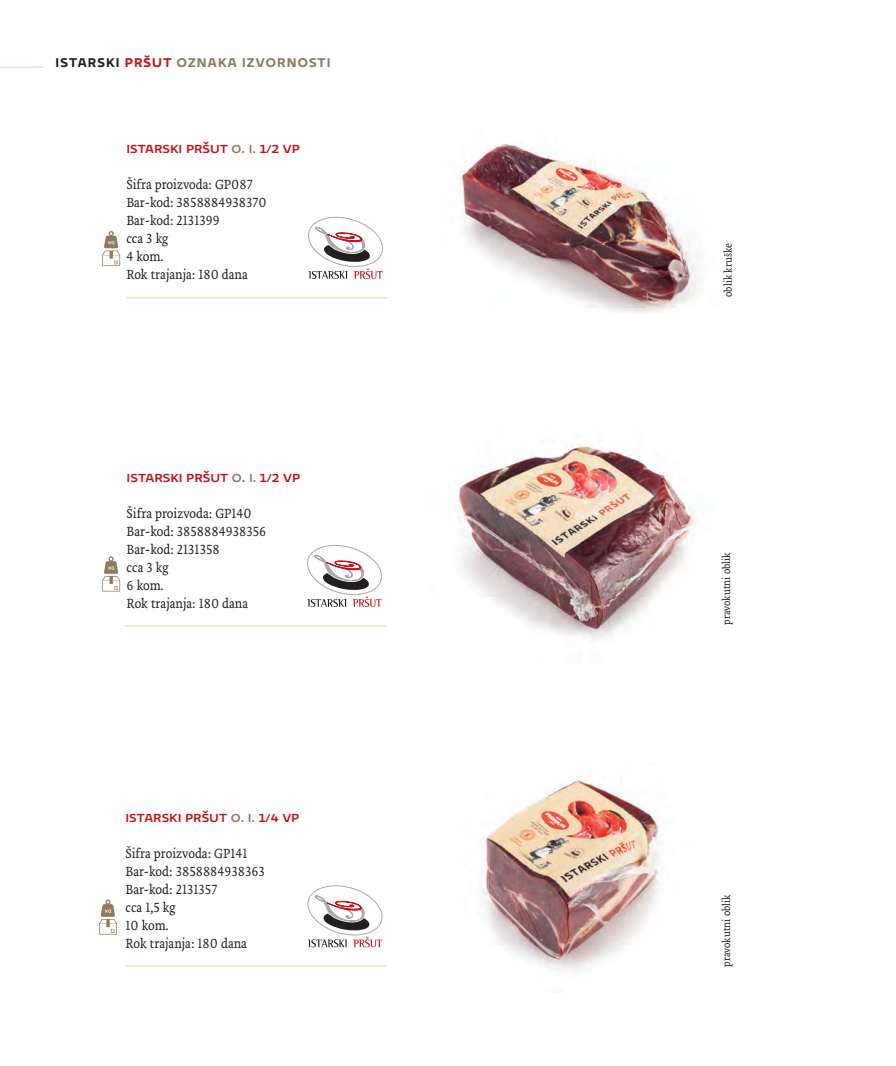
<style>
.page{position:relative;width:896px;height:1066px;background:#fff}
.page>*{position:absolute;margin:0;border:0;box-sizing:border-box;transform-origin:0 0}
.t1{font:15px/18px "Tempera Biblio Pro Book A";color:#231f20}
.t2{font:500 15px "Delvard Pro";color:#c4121a}
.t3{font:600 13.5px "Delvard Pro";letter-spacing:.085em;color:#91795b}
.t4{font:12px "Tempera Biblio Pro Book A";color:#231f20}
.s1{color:#231f20}
.s2{color:#c4121a}
.s3{color:#91795b}
</style>
<div class="page">
<hr style="left:126px;top:297px;width:260px;height:1px;background:#f1e1c9">
<svg style="left:308px;top:216px;width:75px;height:63px"></svg>
<img style="left:459px;top:144px;width:242px;height:169px">
<img style="left:458px;top:445px;width:238px;height:195px">
<img style="left:482px;top:780px;width:178px;height:191px">
<hr style="left:125px;top:625px;width:260px;height:1px;background:#f1e1c9">
<svg style="left:307px;top:544px;width:75px;height:63px"></svg>
<svg style="left:102px;top:556px;width:18px;height:35px"></svg>
<svg style="left:102px;top:231px;width:18px;height:35px"></svg>
<hr style="left:126px;top:965px;width:260px;height:1px;background:#f1e1c9">
<svg style="left:307px;top:885px;width:76px;height:62px"></svg>
<svg style="left:99px;top:899px;width:18px;height:35px"></svg>
<hr style="left:0;top:66px;width:44px;height:2px;background:#f1e1c9">
<p class="t3" style="left:56px;top:52px;width:276px"><span class="s1">ISTARSKI</span> <span class="s2">PRŠUT</span> OZNAKA IZVORNOSTI</p>
<p class="t2" style="left:126px;top:138px;width:175px">istarski pršut <span class="s3">o. i.</span> 1/2 vp</p>
<p class="t1" style="left:126px;top:177px;width:142px">Šifra proizvoda: GP087<br>Bar-kod: 3858884938370<br>Bar-kod: 2131399<br>cca 3 kg<br>4 kom.<br>Rok trajanja: 180 dana</p>
<p class="t2" style="left:127px;top:466px;width:175px">istarski pršut <span class="s3">o. i.</span> 1/2 vp</p>
<p class="t1" style="left:127px;top:505px;width:141px">Šifra proizvoda: GP140<br>Bar-kod: 3858884938356<br>Bar-kod: 2131358<br>cca 3 kg<br>6 kom.<br>Rok trajanja: 180 dana</p>
<p class="t2" style="left:125px;top:806px;width:175px">istarski pršut <span class="s3">o. i.</span> 1/4 vp</p>
<p class="t1" style="left:125px;top:845px;width:141px">Šifra proizvoda: GP141<br>Bar-kod: 3858884938363<br>Bar-kod: 2131357<br>cca 1,5 kg<br>10 kom.<br>Rok trajanja: 180 dana</p>
<p class="t4" style="left:721px;top:297px;width:55px;rotate:-90deg">oblik kruške</p>
<p class="t4" style="left:719px;top:625px;width:74px;rotate:-90deg">pravokutni oblik</p>
<p class="t4" style="left:719px;top:966px;width:74px;rotate:-90deg">pravokutni oblik</p>
</div>
